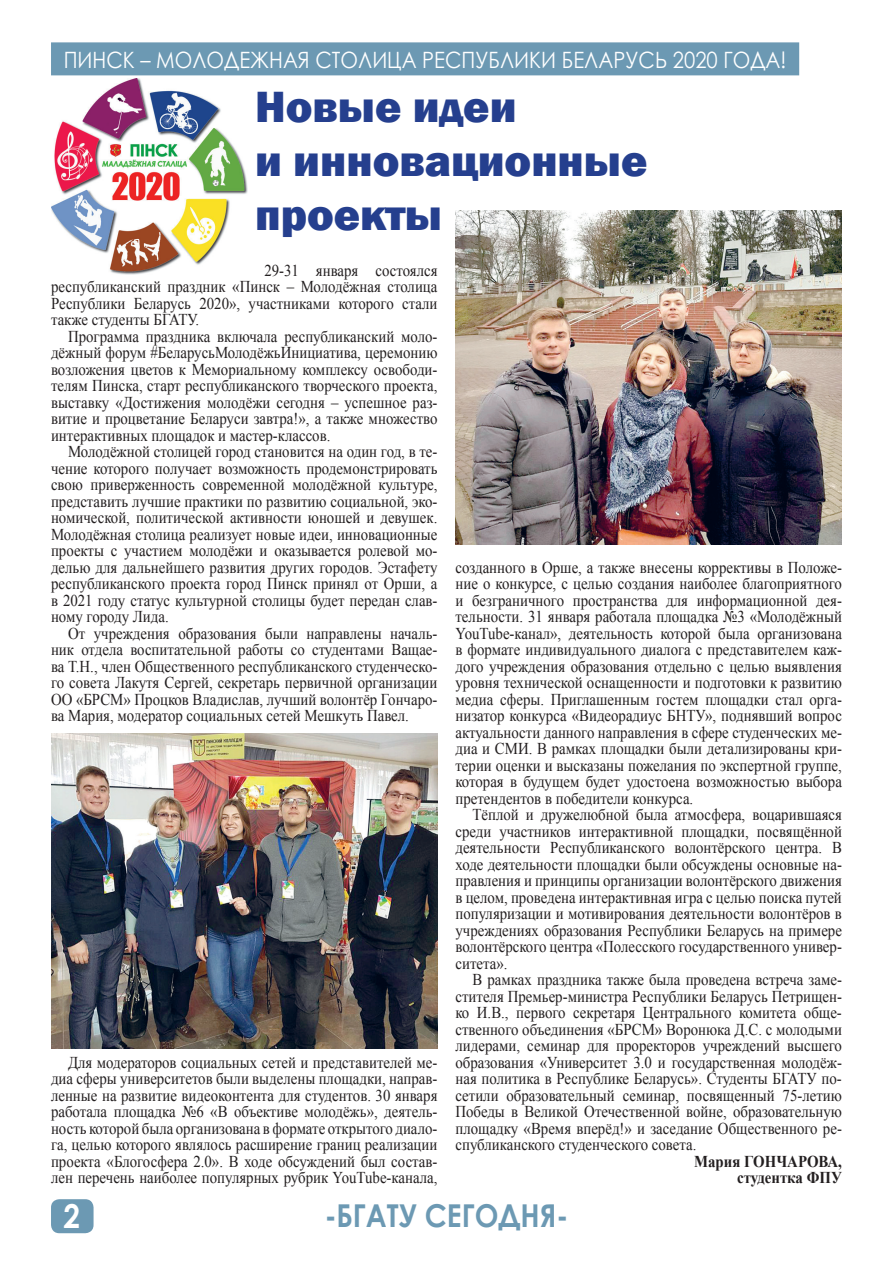
<style>
.page{position:relative;width:893px;height:1263px;background:#fff}
.page>*{position:absolute;margin:0;border:0;box-sizing:border-box;transform-origin:0 0}
.t1{font:800 45px/54px "Franklin Gothic";color:#253f8e}
.t2{font:700 33px "Century Gothic";color:#fff;scale:.9 1}
.t3{font:700 31.5px "Century Gothic";color:#6c99b3;scale:.9 1}
.t4{font:22.5px "Century Gothic";color:#fff;scale:.9 1}
.t5{font:16.5px/16.5px "Times New Roman";color:#231f20;text-align:justify;scale:.9 1}
.t6{font:700 16.5px/16.5px "Times New Roman";color:#231f20;text-align:right;scale:.9 1}
</style>
<div class="page">
<div style="left:51px;top:1199px;width:43px;height:34px;background:#6c99b3;border-radius:8px"></div>
<div style="left:51px;top:42px;width:748px;height:33px;background:#6c99b3"></div>
<img style="left:51px;top:79px;width:196px;height:196px">
<img style="left:455px;top:210px;width:387px;height:334px">
<img style="left:51px;top:733px;width:386px;height:315px">
<h3 class="t4" style="left:64px;top:44px;width:804px">ПИНСК – МОЛОДЕЖНАЯ СТОЛИЦА РЕСПУБЛИКИ БЕЛАРУСЬ 2020 ГОДА!</h3>
<h1 class="t1" style="left:255px;top:80px;width:394px">Новые идеи<br>и инновационные проекты</h1>
<p class="t5" style="left:51px;top:262px;width:431px;text-indent:213px">29-31 января состоялся республиканский праздник «Пинск – Молодёжная столица Республики Беларусь 2020», участниками которого стали также студенты БГАТУ.</p>
<p class="t5" style="left:51px;top:328px;width:431px;text-indent:17px">Программа праздника включала республиканский моло&shy;дёжный форум #БеларусьМолодёжьИнициатива, церемонию возложения цветов к Мемориальному комплексу освободи&shy;телям Пинска, старт республиканского творческого проекта, выставку «Достижения молодёжи сегодня – успешное раз&shy;витие и процветание Беларуси завтра!», а также множество интерактивных площадок и мастер-классов.</p>
<p class="t5" style="left:51px;top:443px;width:431px;text-indent:17px">Молодёжной столицей город становится на один год, в те&shy;чение которого получает возможность продемонстрировать свою приверженность современной молодёжной культуре, представить лучшие практики по развитию социальной, эко&shy;номической, политической активности юношей и девушек.<br>Молодёжная столица реализует новые идеи, инновационные проекты с участием молодёжи и оказывается ролевой мо&shy;делью для дальнейшего развития других городов. Эстафету республиканского проекта город Пинск принял от Орши, а в 2021 году статус культурной столицы будет передан слав&shy;ному городу Лида.</p>
<p class="t5" style="left:51px;top:625px;width:431px;text-indent:17px">От учреждения образования были направлены началь&shy;ник отдела воспитательной работы со студентами Ващае&shy;ва Т.Н., член Общественного республиканского студенческо&shy;го совета Лакутя Сергей, секретарь первичной организации ОО «БРСМ» Процков Владислав, лучший волонтёр Гончаро&shy;ва Мария, модератор социальных сетей Мешкуть Павел.</p>
<p class="t5" style="left:455px;top:559px;width:431px">созданного в Орше, а также внесены коррективы в Положе&shy;ние о конкурсе, с целью создания наиболее благоприятного и безграничного пространства для информационной дея&shy;тельности. 31 января работала площадка №3 «Молодёжный YouTube-канал», деятельность которой была организована в формате индивидуального диалога с представителем каж&shy;дого учреждения образования отдельно с целью выявления уровня технической оснащенности и подготовки к развитию медиа сферы. Приглашенным гостем площадки стал орга&shy;низатор конкурса «Видеорадиус БНТУ», поднявший вопрос актуальности данного направления в сфере студенческих ме&shy;диа и СМИ. В рамках площадки были детализированы кри&shy;терии оценки и высказаны пожелания по экспертной группе, которая в будущем будет удостоена возможностью выбора претендентов в победители конкурса.</p>
<p class="t5" style="left:455px;top:806px;width:431px;text-indent:17px">Тёплой и дружелюбной была атмосфера, воцарившаяся среди участников интерактивной площадки, посвящённой деятельности Республиканского волонтёрского центра. В ходе деятельности площадки были обсуждены основные на&shy;правления и принципы организации волонтёрского движения в целом, проведена интерактивная игра с целью поиска путей популяризации и мотивирования деятельности волонтёров в учреждениях образования Республики Беларусь на примере волонтёрского центра «Полесского государственного универ&shy;ситета».</p>
<p class="t5" style="left:455px;top:971px;width:431px;text-indent:17px">В рамках праздника также была проведена встреча заме&shy;стителя Премьер-министра Республики Беларусь Петрищен&shy;ко И.В., первого секретаря Центрального комитета обще&shy;ственного объединения «БРСМ» Воронюка Д.С. с молодыми лидерами, семинар для проректоров учреждений высшего образования «Университет 3.0 и государственная молодёж&shy;ная политика в Республике Беларусь». Студенты БГАТУ по&shy;сетили образовательный семинар, посвященный 75-летию Победы в Великой Отечественной войне, образовательную площадку «Время вперёд!» и заседание Общественного ре&shy;спубликанского студенческого совета.</p>
<p class="t6" style="left:694px;top:1152px;width:166px">Мария ГОНЧАРОВА, студентка ФПУ</p>
<p class="t5" style="left:51px;top:1054px;width:431px;text-indent:17px">Для модераторов социальных сетей и представителей ме&shy;диа сферы университетов были выделены площадки, направ&shy;ленные на развитие видеоконтента для студентов. 30 января работала площадка №6 «В объективе молодёжь», деятель&shy;ность которой была организована в формате открытого диало&shy;га, целью которого являлось расширение границ реализации проекта «Блогосфера 2.0». В ходе обсуждений был состав&shy;лен перечень наиболее популярных рубрик YouTube-канала,</p>
<h2 class="t2" style="left:63px;top:1191px;width:20px">2</h2>
<h3 class="t3" style="left:325px;top:1192px;width:272px">-БГАТУ СЕГОДНЯ-</h3>
</div>
